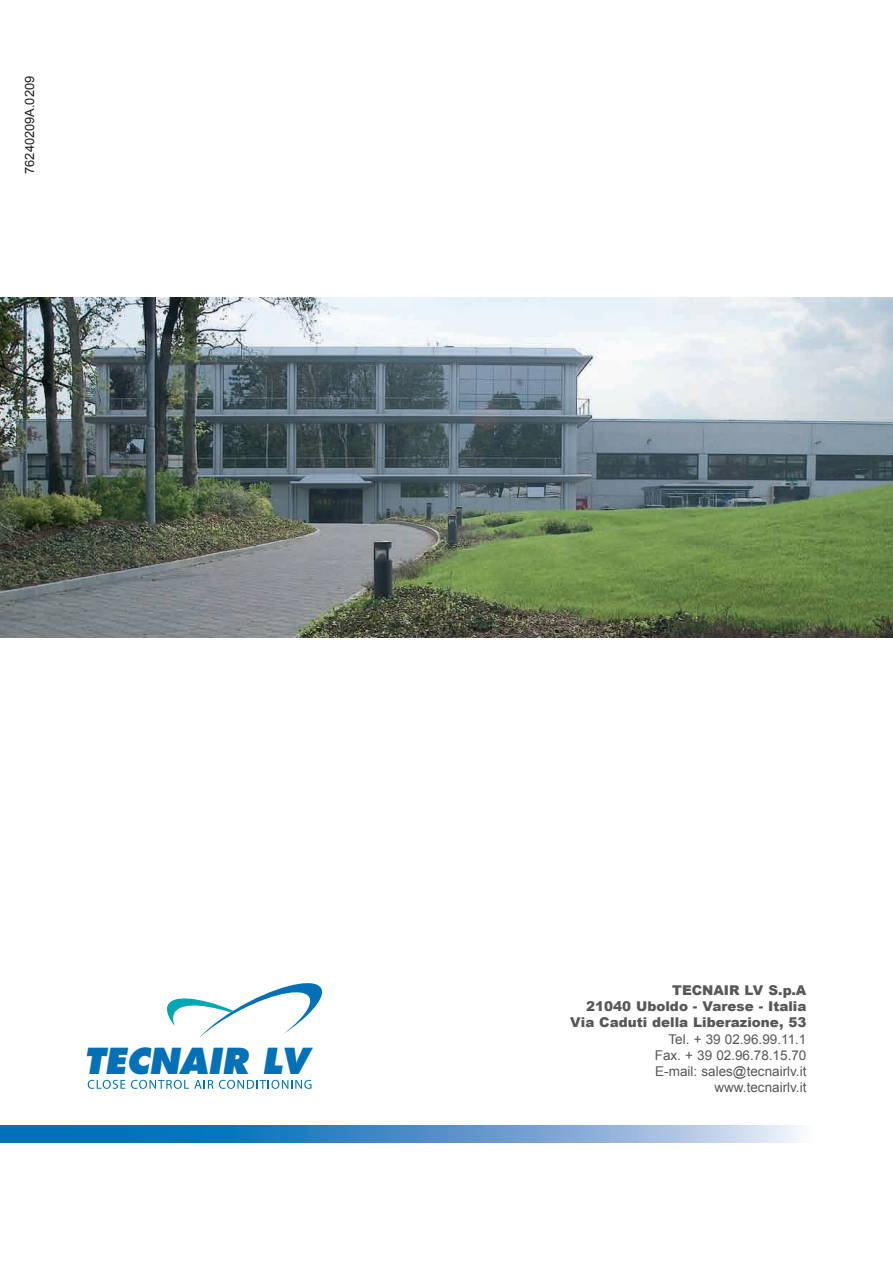
<style>
.page{position:relative;width:893px;height:1263px;background:#fff}
.page>*{position:absolute;margin:0;border:0;box-sizing:border-box;transform-origin:0 0}
.t1{font:italic 800 34.8px "Futura";letter-spacing:-.005em;color:#0070b7}
.t2{font:13.5px/16.2px "Arial";color:#57585a;text-align:right}
.t3{font:900 13.5px/16.2px "Arial";color:#57585a;text-align:right}
.t4{font:12.9px "Arial";color:#231f20}
</style>
<div class="page">
<img style="left:0;top:298px;width:893px;height:340px">
<svg style="left:0;top:1125px;width:799px;height:18px;background:#5297cb"></svg>
<svg style="left:167px;top:983px;width:155px;height:54px"></svg>
<svg style="left:88px;top:1080px;width:37px;height:9px"></svg>
<svg style="left:131px;top:1080px;width:180px;height:9px"></svg>
<p class="t4" style="left:21px;top:174px;width:99px;rotate:-90deg">76240209A.0209</p>
<h1 class="t1" style="left:84px;top:1038px;width:227px">TECNAIR LV</h1>
<p class="t3" style="left:570px;top:981px;width:238px">TECNAI R LV S.p.A<br>21040 Uboldo - Varese - Italia<br>Via Caduti della Liberazione, 53</p>
<p class="t2" style="left:655px;top:1031px;width:153px">Tel. + 39 02.96.99.11.1<br>Fax. + 39 02.96.78.15.70<br>E-mail: sales@tecnairlv.it www.tecnairlv.it</p>
</div>
